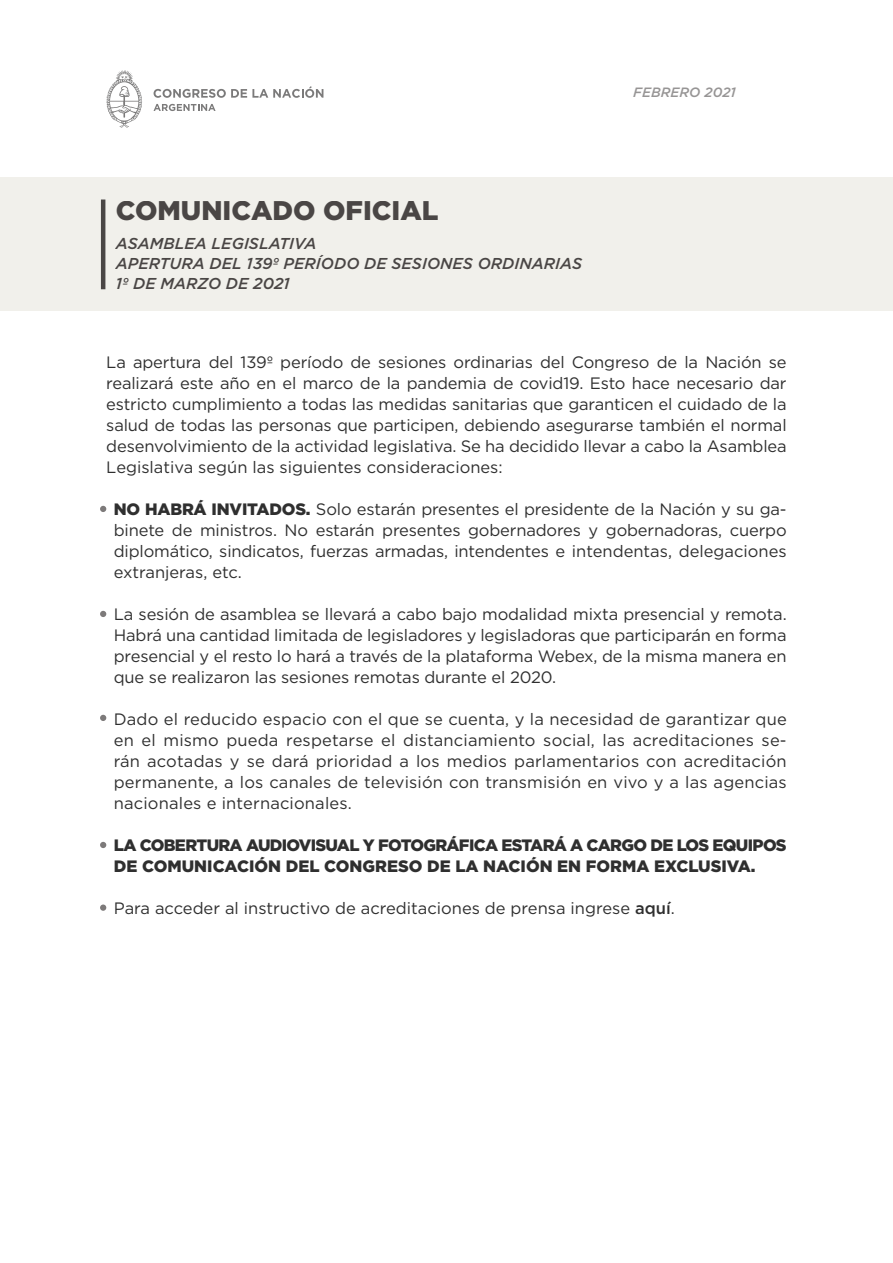
<style>
.page{position:relative;width:893px;height:1263px;background:#fff}
.page>*{position:absolute;margin:0;border:0;box-sizing:border-box;transform-origin:0 0}
.t1{font:900 27px "Gotham";color:#4f4b4b}
.t2{font:16.5px/21px "Gotham";color:#2f2f2f;text-align:justify}
.t3{font:900 16.5px/21px "Gotham";letter-spacing:-.04em;color:#2f2f2f}
.t4{font:italic 500 15.75px/20.2px "Gotham";color:#4f4b4b}
.t5{font:italic 500 13.5px "Gotham";color:#979595}
.s1{font-weight:900}
.s2{font-weight:500}
</style>
<div class="page">
<svg style="left:100px;top:506px;width:6px;height:6px"></svg>
<svg style="left:100px;top:611px;width:6px;height:6px"></svg>
<svg style="left:100px;top:715px;width:6px;height:6px"></svg>
<svg style="left:100px;top:842px;width:6px;height:6px"></svg>
<div style="left:100px;top:904px;width:6px;height:7px;background:#7d7a7a;border-radius:50%"></div>
<div style="left:0;top:178px;width:893px;height:133px;background:#edece5"></div>
<hr style="left:101px;top:199px;width:4px;height:90px;background:#4f4b4b">
<svg style="left:154px;top:86px;width:169px;height:12px"></svg>
<svg style="left:154px;top:104px;width:62px;height:7px"></svg>
<svg style="left:106px;top:70px;width:36px;height:58px"></svg>
<h1 class="t1" style="left:116px;top:192px;width:324px">COMUNICADO OFICIAL</h1>
<p class="t4" style="left:116px;top:233px;width:468px">ASAMBLEA LEGISLATIVA<br>APERTURA DEL 139º PERÍODO DE SESIONES ORDINARIAS<br>1º DE MARZO DE 2021</p>
<p class="t5" style="left:633px;top:84px;width:104px">FEBRERO 2021</p>
<p class="t2" style="left:106px;top:351px;width:682px">La apertura del 139º período de sesiones ordinarias del Congreso de la Nación se realizará este año en el marco de la pandemia de covid19. Esto hace necesario dar estricto cumplimiento a todas las medidas sanitarias que garanticen el cuidado de la salud de todas las personas que participen, debiendo asegurarse también el normal desenvolvimiento de la actividad legislativa. Se ha decidido llevar a cabo la Asamblea Legislativa según las siguientes consideraciones:</p>
<p class="t2" style="left:114px;top:498px;width:674px"><span class="s1">NO HABRÁ INVITADOS.</span> Solo estarán presentes el presidente de la Nación y su ga&shy;binete de ministros. No estarán presentes gobernadores y gobernadoras, cuerpo diplomático, sindicatos, fuerzas armadas, intendentes e intendentas, delegaciones extranjeras, etc.</p>
<p class="t2" style="left:114px;top:603px;width:674px">La sesión de asamblea se llevará a cabo bajo modalidad mixta presencial y remota.<br>Habrá una cantidad limitada de legisladores y legisladoras que participarán en forma presencial y el resto lo hará a través de la plataforma Webex, de la misma manera en que se realizaron las sesiones remotas durante el 2020.</p>
<p class="t2" style="left:114px;top:708px;width:674px">Dado el reducido espacio con el que se cuenta, y la necesidad de garantizar que en el mismo pueda respetarse el distanciamiento social, las acreditaciones se&shy;rán acotadas y se dará prioridad a los medios parlamentarios con acreditación permanente, a los canales de televisión con transmisión en vivo y a las agencias nacionales e internacionales.</p>
<p class="t3" style="left:114px;top:834px;width:674px">LA COBERTURA AUDIOVISUAL Y FOTOGRÁFICA ESTARÁ A CARGO DE LOS EQUIPOS<br>DE COMUNICACIÓN DEL CONGRESO DE LA NACIÓN EN FORMA EXCLUSIVA.</p>
<p class="t2" style="left:114px;top:897px;width:562px">Para acceder al instructivo de acreditaciones de prensa ingrese <span class="s2">aquí</span>.</p>
</div>
